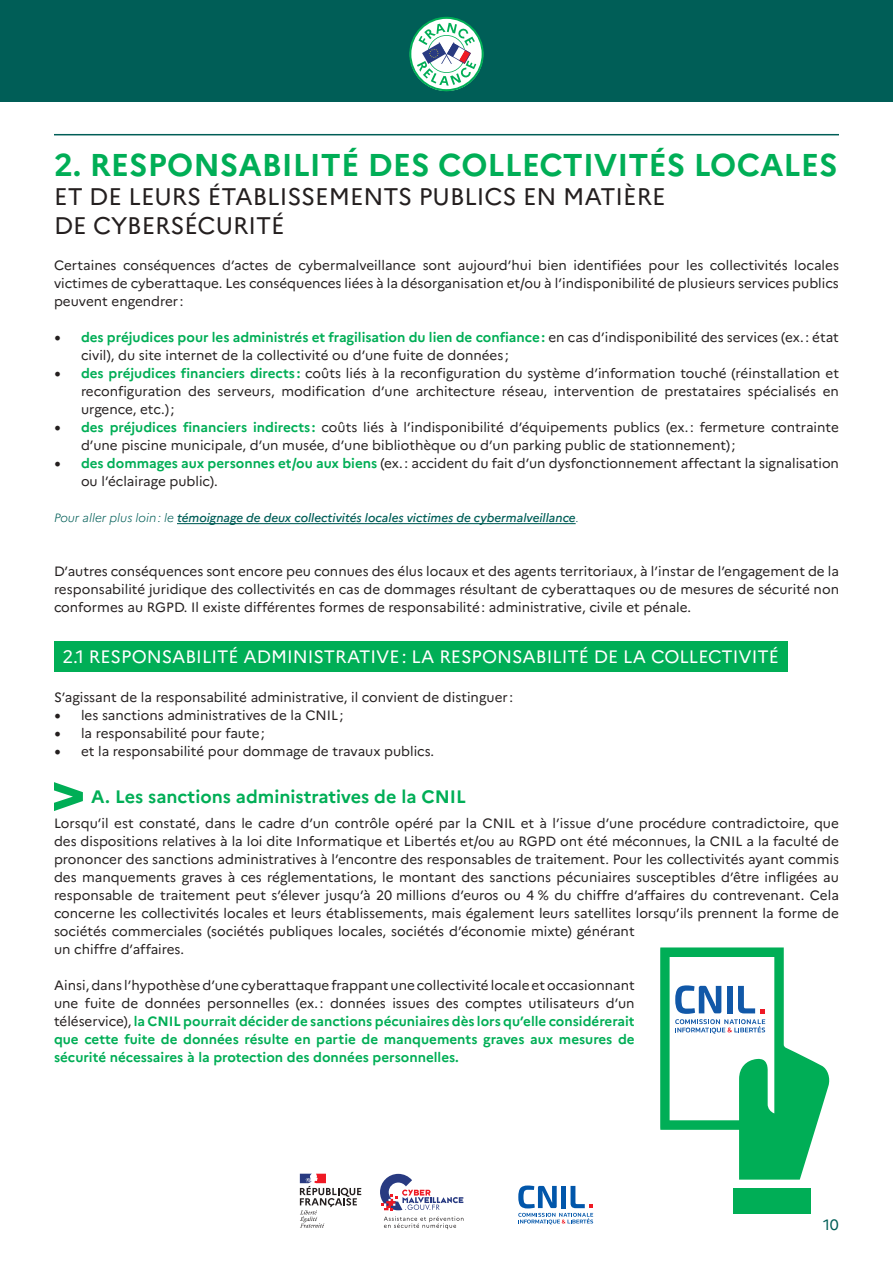
<style>
.page{position:relative;width:893px;height:1263px;background:#fff}
.page>*{position:absolute;margin:0;border:0;box-sizing:border-box;transform-origin:0 0}
.t1{font:700 31.5px "Marianne";color:#00ae56}
.t2{font:24px/28.8px "Marianne";color:#241f1f}
.t3{font:18px "Marianne";color:#fff}
.t4{font:700 18px "Marianne";color:#00ae56}
.t5{font:15px "Marianne";color:#005e57}
.t6{font:13.5px/18px "Marianne";color:#241f1f}
.t7{font:700 13.5px/18px "Marianne";color:#00ae56;text-align:justify}
.t8{font:italic 500 12px "Marianne";color:#005e57}
.s1{font-family:"Minion Pro";font-size:18px}
.s2{font-weight:700;color:#00ae56}
.s3{font-weight:300}
.s4{font-weight:400;color:#241f1f}
</style>
<div class="page">
<div style="left:0;top:0;width:893px;height:102px;background:#005e57"></div>
<svg style="left:409px;top:17px;width:75px;height:74px"></svg>
<svg style="left:380px;top:1174px;width:83px;height:36px"></svg>
<svg style="left:384px;top:1216px;width:79px;height:13px"></svg>
<svg style="left:300px;top:1174px;width:61px;height:53px"></svg>
<svg style="left:518px;top:1185px;width:75px;height:39px"></svg>
<hr style="left:54px;top:134px;width:785px;height:1px;background:#005e57">
<hr style="left:177px;top:523px;width:399px;height:1px;background:#005e57">
<div style="left:54px;top:641px;width:733px;height:31px;background:#00ae56"></div>
<svg style="left:54px;top:782px;width:29px;height:29px"></svg>
<svg style="left:660px;top:947px;width:170px;height:232px"></svg>
<div style="left:733px;top:1188px;width:78px;height:26px;background:#00ae56"></div>
<h1 class="t1" style="left:54px;top:146px;width:785px">2. RESPONSABILITÉ DES COLLECTIVITÉS LOCALES</h1>
<h2 class="t2" style="left:54px;top:182px;width:613px">ET DE LEURS ÉTABLISSEMENTS PUBLICS EN MATIÈRE<br>DE CYBERSÉCURITÉ</h2>
<p class="t6" style="left:54px;top:256px;width:786px;text-align:justify">Certaines conséquences d’actes de cybermalveillance sont aujourd’hui bien identifiées pour les collectivités locales victimes de cyberattaque. Les conséquences liées à la désorganisation et/ou à l’indisponibilité de plusieurs services publics peuvent engendrer:</p>
<p class="t6" style="left:81px;top:328px;width:759px;text-indent:-27px"><span class="s1">•</span> <span class="s2">des préjudices pour les administrés et fragilisation du lien de confiance:</span> en cas d’indisponibilité des services (ex.: état civil), du site internet de la collectivité ou d’une fuite de données ;</p>
<p class="t6" style="left:81px;top:364px;width:759px;text-align:justify;text-indent:-27px"><span class="s1">•</span> <span class="s2">des préjudices financiers directs :</span> coûts liés à la reconfiguration du système d’information touché (réinstallation et reconfiguration des serveurs, modification d’une architecture réseau, intervention de prestataires spécialisés en urgence, etc.);</p>
<p class="t6" style="left:81px;top:418px;width:759px;text-indent:-27px"><span class="s1">•</span> <span class="s2">des préjudices financiers indirects :</span> coûts liés à l’indisponibilité d’équipements publics (ex.: fermeture contrainte d’une piscine municipale, d’un musée, d’une bibliothèque ou d’un parking public de stationnement);</p>
<p class="t6" style="left:81px;top:454px;width:759px;text-indent:-27px"><span class="s1">•</span> <span class="s2">des dommages aux personnes et/ou aux biens</span> (ex.: accident du fait d’un dysfonctionnement affectant la signalisation ou l’éclairage public).</p>
<p class="t8" style="left:54px;top:510px;width:526px"><span class="s3">Pour aller plus loin: le</span> témoignage de deux collectivités locales victimes de cybermalveillance<span class="s3">.</span></p>
<p class="t6" style="left:54px;top:562px;width:786px;text-align:justify">D’autres conséquences sont encore peu connues des élus locaux et des agents territoriaux, à l’instar de l’engagement de la responsabilité juridique des collectivités en cas de dommages résultant de cyberattaques ou de mesures de sécurité non conformes au RGPD. Il existe différentes formes de responsabilité: administrative, civile et pénale.</p>
<h3 class="t3" style="left:63px;top:646px;width:718px">2.1 RESPONSABILITÉ ADMINISTRATIVE: LA RESPONSABILITÉ DE LA COLLECTIVITÉ</h3>
<p class="t6" style="left:54px;top:688px;width:461px">S’agissant de la responsabilité administrative, il convient de distinguer:</p>
<p class="t6" style="left:54px;top:706px;width:291px"><span class="s1">•</span> les sanctions administratives de la CNIL;</p>
<p class="t6" style="left:54px;top:724px;width:212px"><span class="s1">•</span> la responsabilité pour faute;</p>
<p class="t6" style="left:54px;top:742px;width:382px"><span class="s1">•</span> et la responsabilité pour dommage de travaux publics.</p>
<h3 class="t4" style="left:91px;top:786px;width:376px">A. Les sanctions administratives de la CNIL</h3>
<p class="t6" style="left:54px;top:814px;width:786px">Lorsqu’il est constaté, dans le cadre d’un contrôle opéré par la CNIL et à l’issue d’une procédure contradictoire, que des dispositions relatives à la loi dite Informatique et Libertés et/ou au RGPD ont été méconnues, la CNIL a la faculté de prononcer des sanctions administratives à l’encontre des responsables de traitement. Pour les collectivités ayant commis des manquements graves à ces réglementations, le montant des sanctions pécuniaires susceptibles d’être infligées au responsable de traitement peut s’élever jusqu’à 20 millions d’euros ou 4 % du chiffre d’affaires du contrevenant. Cela concerne les collectivités locales et leurs établissements, mais également leurs satellites lorsqu’ils prennent la forme de sociétés commerciales (sociétés publiques locales, sociétés d’économie mixte) générant<br>un chiffre d’affaires.</p>
<p class="t7" style="left:54px;top:976px;width:582px"><span class="s4">Ainsi, dans l’hypothèse d’une cyberattaque frappant une collectivité locale et occasionnant une fuite de données personnelles (ex.: données issues des comptes utilisateurs d’un téléservice),</span> la CNIL pourrait décider de sanctions pécuniaires dès lors qu’elle considérerait que cette fuite de données résulte en partie de manquements graves aux mesures de sécurité nécessaires à la protection des données personnelles.</p>
<p class="t5" style="left:823px;top:1215px;width:17px">10</p>
</div>
